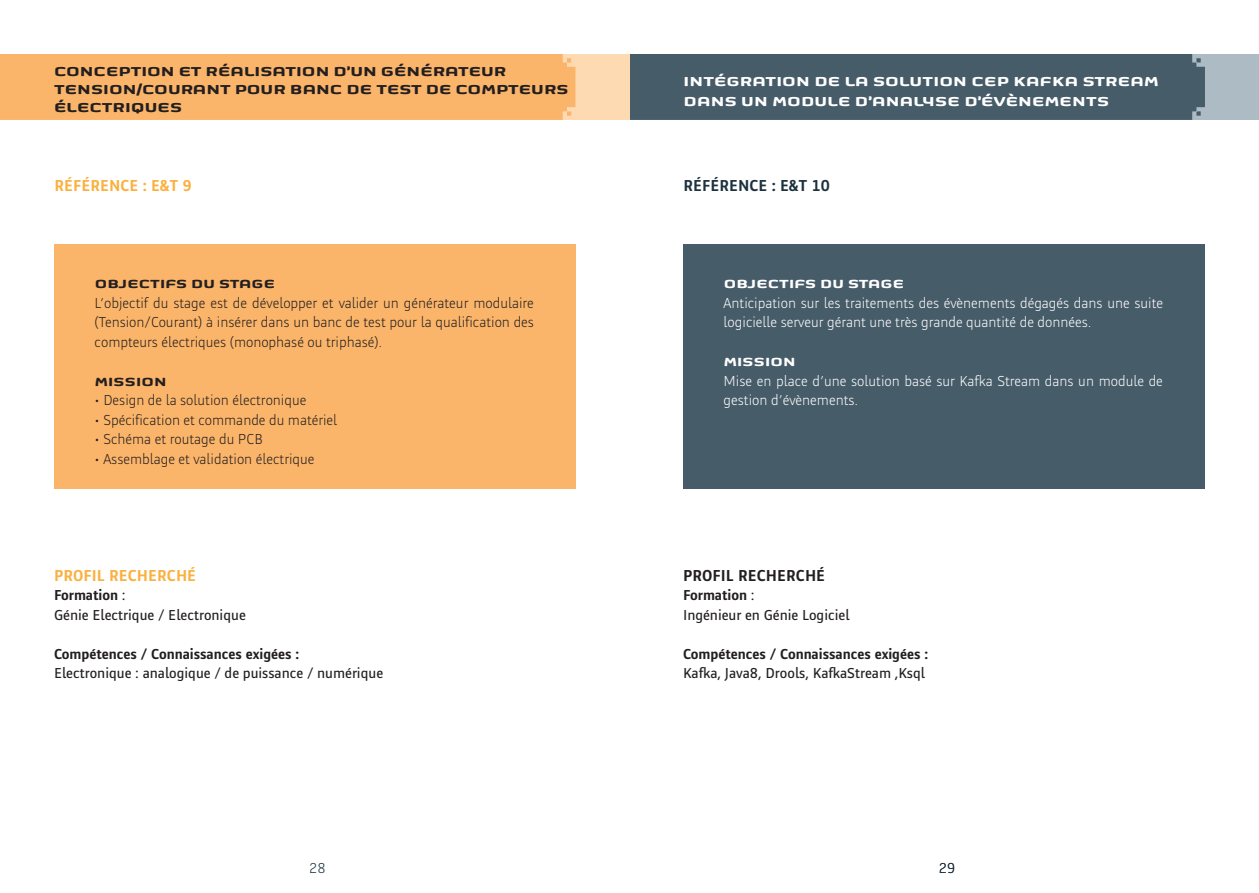
<style>
.page{position:relative;width:1259px;height:893px;background:#fff}
.page>*{position:absolute;margin:0;border:0;box-sizing:border-box;transform-origin:0 0}
.t1{font:700 16.5px/18px "Sagemcom Title";color:#231f20}
.t2{font:700 16.5px/19.8px "Sagemcom Title";letter-spacing:.01em;color:#fff}
.t3{font:700 16.5px "Sagemcom Type";color:#fbb03f}
.t4{font:700 16.5px "Sagemcom Type";color:#1d323e}
.t5{font:700 16.5px "Sagemcom Type";color:#231f20}
.t6{font:300 15px/19.5px "Sagemcom Type";color:#231f20;text-align:justify}
.t7{font:300 15px/19.5px "Sagemcom Type";color:#fff}
.t8{font:15px/19.5px "Sagemcom Type";color:#231f20}
.t9{font:700 15px "Sagemcom Type";color:#231f20}
.t10{font:700 15px "Sagemcom Title";letter-spacing:.01em;color:#231f20}
.t11{font:700 15px "Sagemcom Title";letter-spacing:.01em;color:#fff}
.t12{font:300 15px "Sagemcom Type";color:#1d323e}
.s1{font-weight:700}
</style>
<div class="page">
<div style="left:630px;top:54px;width:629px;height:66px;background:#acbbc4"></div>
<div style="left:629px;top:54px;width:576px;height:66px;background:#475c69"></div>
<div style="left:683px;top:244px;width:522px;height:244px;background:#475c69"></div>
<div style="left:1px;top:54px;width:628px;height:66px;background:#fedab3"></div>
<div style="left:0;top:54px;width:575px;height:66px;background:#fbb56a"></div>
<div style="left:54px;top:244px;width:521px;height:244px;background:#fbb56a"></div>
<p class="t1" style="left:54px;top:63px;width:516px">CONCEPTION ET RÉALISATION D’UN GÉNÉRATEUR<br>TENSION/COURANT POUR BANC DE TEST DE COMPTEURS<br>ÉLECTRIQUES</p>
<p class="t3" style="left:55px;top:176px;width:139px">RÉFÉRENCE : E&amp;T 9</p>
<p class="t10" style="left:95px;top:277px;width:182px">OBJECTIFS DU STAGE</p>
<p class="t6" style="left:95px;top:293px;width:441px">L’objectif du stage est de développer et valider un générateur modulaire (Tension/Courant) à insérer dans un banc de test pour la qualification des compteurs électriques (monophasé ou triphasé).</p>
<p class="t10" style="left:95px;top:374px;width:73px">MISSION</p>
<p class="t6" style="left:95px;top:390px;width:213px">• Design de la solution électronique</p>
<p class="t6" style="left:95px;top:410px;width:244px">• Spécification et commande du matériel</p>
<p class="t6" style="left:95px;top:429px;width:170px">• Schéma et routage du PCB</p>
<p class="t6" style="left:95px;top:449px;width:221px">• Assemblage et validation électrique</p>
<p class="t3" style="left:54px;top:566px;width:144px">PROFIL RECHERCHÉ</p>
<p class="t8" style="left:54px;top:585px;width:193px"><span class="s1">Formation</span> :<br>Génie Electrique / Electronique</p>
<p class="t9" style="left:54px;top:645px;width:247px">Compétences / Connaissances exigées :</p>
<p class="t8" style="left:54px;top:663px;width:331px">Electronique : analogique / de puissance / numérique</p>
<p class="t12" style="left:309px;top:860px;width:18px">28</p>
<p class="t2" style="left:683px;top:72px;width:476px">INTÉGRATION DE LA SOLUTION CEP KAFKA STREAM<br>DANS UN MODULE D’ANALYSE D’ÉVÈNEMENTS</p>
<p class="t4" style="left:683px;top:176px;width:148px">RÉFÉRENCE : E&amp;T 10</p>
<p class="t11" style="left:723px;top:277px;width:182px">OBJECTIFS DU STAGE</p>
<p class="t7" style="left:723px;top:293px;width:441px">Anticipation sur les traitements des évènements dégagés dans une suite logicielle serveur gérant une très grande quantité de données.</p>
<p class="t11" style="left:723px;top:355px;width:73px">MISSION</p>
<p class="t7" style="left:723px;top:371px;width:441px">Mise en place d’une solution basé sur Kafka Stream dans un module de gestion d’évènements.</p>
<p class="t5" style="left:683px;top:566px;width:144px">PROFIL RECHERCHÉ</p>
<p class="t8" style="left:683px;top:585px;width:168px"><span class="s1">Formation</span> :<br>Ingénieur en Génie Logiciel</p>
<p class="t9" style="left:683px;top:645px;width:247px">Compétences / Connaissances exigées :</p>
<p class="t8" style="left:683px;top:663px;width:243px">Kafka, Java8, Drools, KafkaStream ,Ksql</p>
<p class="t12" style="left:938px;top:860px;width:18px">29</p>
</div>
